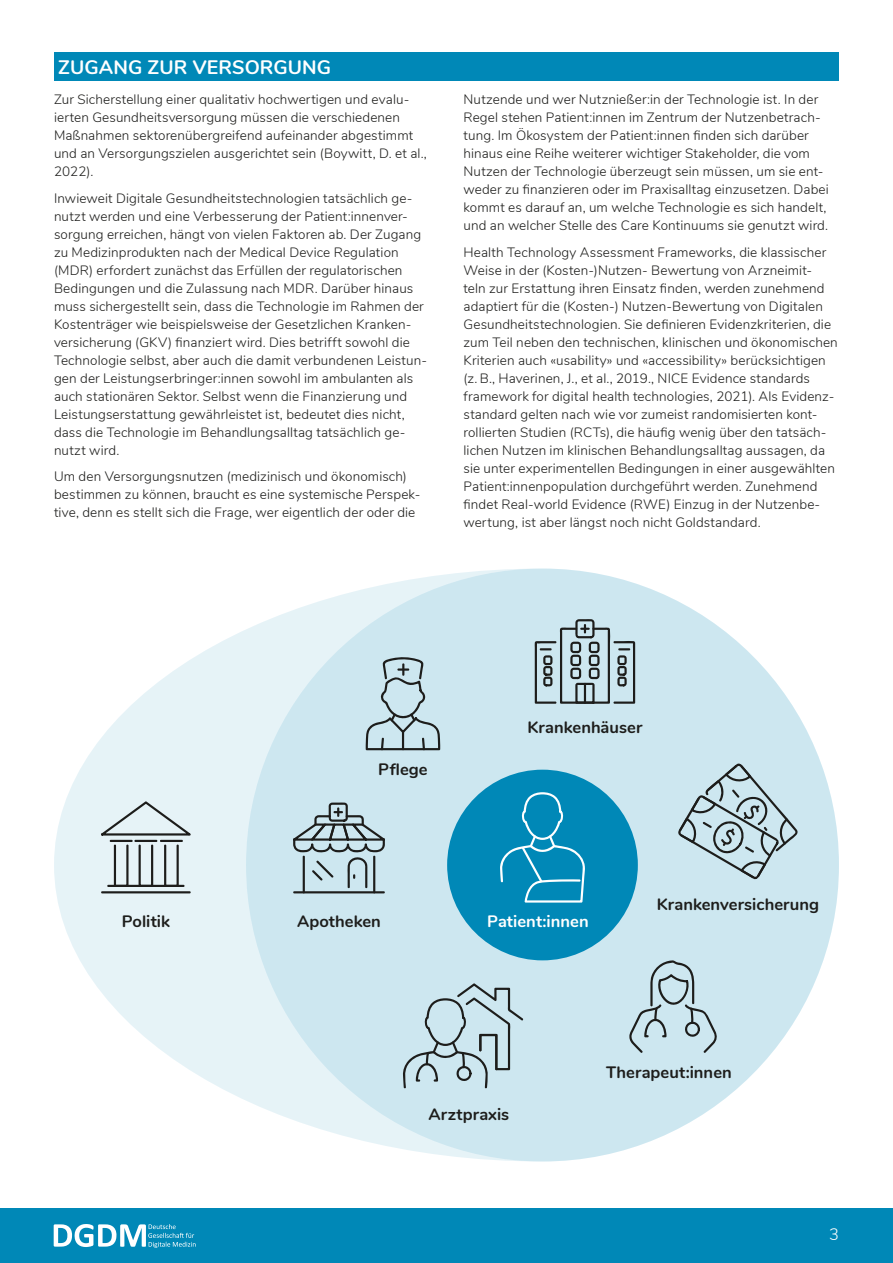
<style>
.page{position:relative;width:893px;height:1263px;background:#fff}
.page>*{position:absolute;margin:0;border:0;box-sizing:border-box;transform-origin:0 0}
.t1{font:700 19.5px "Nunito";letter-spacing:.005em;color:#fff}
.t2{font:700 16.5px "Nunito";letter-spacing:.005em;color:#1d1d1b}
.t3{font:700 16.5px "Nunito";letter-spacing:.005em;color:#fff}
.t4{font:300 16.5px "Nunito";color:#fff}
.t5{font:300 13.5px/18px "Nunito";letter-spacing:.01em;color:#1d1d1b}
</style>
<div class="page">
<svg style="left:54px;top:569px;width:471px;height:592px;fill:#e6f3f7"></svg>
<div style="left:246px;top:568px;width:593px;height:593px;background:#cde7f0;border-radius:50%"></div>
<div style="left:447px;top:770px;width:191px;height:190px;background:#0088b7;border-radius:50%"></div>
<div style="left:54px;top:52px;width:785px;height:29px;background:#0088b7"></div>
<svg style="left:535px;top:619px;width:100px;height:85px"></svg>
<svg style="left:293px;top:802px;width:92px;height:92px"></svg>
<svg style="left:629px;top:960px;width:88px;height:93px"></svg>
<svg style="left:678px;top:763px;width:120px;height:117px"></svg>
<svg style="left:100px;top:801px;width:91px;height:92px;background:#c3ced1"></svg>
<svg style="left:500px;top:792px;width:85px;height:110px"></svg>
<svg style="left:403px;top:983px;width:121px;height:106px"></svg>
<svg style="left:366px;top:657px;width:74px;height:93px"></svg>
<div style="left:0;top:1209px;width:893px;height:54px;background:#0088b7"></div>
<svg style="left:54px;top:1224px;width:142px;height:24px"></svg>
<h1 class="t1" style="left:58px;top:53px;width:274px">ZUGANG ZUR VERSORGUNG</h1>
<p class="t5" style="left:54px;top:90px;width:374px">Zur Sicherstellung einer qualitativ hochwertigen und evalu&shy;ierten Gesundheitsversorgung müssen die verschiedenen Maßnahmen sektorenübergreifend aufeinander abgestimmt und an Versorgungszielen ausgerichtet sein (Boywitt, D. et al., 2022).</p>
<p class="t5" style="left:54px;top:189px;width:375px">Inwieweit Digitale Gesundheitstechnologien tatsächlich ge&shy;nutzt werden und eine Verbesserung der Patient:innenver&shy;sorgung erreichen, hängt von vielen Faktoren ab. Der Zugang zu Medizinprodukten nach der Medical Device Regulation (MDR) erfordert zunächst das Erfüllen der regulatorischen Bedingungen und die Zulassung nach MDR. Darüber hinaus muss sichergestellt sein, dass die Technologie im Rahmen der Kostenträger wie beispielsweise der Gesetzlichen Kranken&shy;versicherung (GKV) finanziert wird. Dies betrifft sowohl die Technologie selbst, aber auch die damit verbundenen Leistun&shy;gen der Leistungserbringer:innen sowohl im ambulanten als auch stationären Sektor. Selbst wenn die Finanzierung und Leistungserstattung gewährleistet ist, bedeutet dies nicht, dass die Technologie im Behandlungsalltag tatsächlich ge&shy;nutzt wird.</p>
<p class="t5" style="left:54px;top:467px;width:368px">Um den Versorgungsnutzen (medizinisch und ökonomisch) bestimmen zu können, braucht es eine systemische Perspek&shy;tive, denn es stellt sich die Frage, wer eigentlich der oder die</p>
<p class="t5" style="left:463px;top:90px;width:367px">Nutzende und wer Nutznießer:in der Technologie ist. In der Regel stehen Patient:innen im Zentrum der Nutzenbetrach&shy;tung. Im Ökosystem der Patient:innen finden sich darüber hinaus eine Reihe weiterer wichtiger Stakeholder, die vom Nutzen der Technologie überzeugt sein müssen, um sie ent&shy;weder zu finanzieren oder im Praxisalltag einzusetzen. Dabei kommt es darauf an, um welche Technologie es sich handelt, und an welcher Stelle des Care Kontinuums sie genutzt wird.</p>
<p class="t5" style="left:463px;top:242px;width:376px">Health Technology Assessment Frameworks, die klassischer Weise in der (Kosten-)Nutzen- Bewertung von Arzneimit-<br>teln zur Erstattung ihren Einsatz finden, werden zunehmend adaptiert für die (Kosten-) Nutzen-Bewertung von Digitalen Gesundheitstechnologien. Sie definieren Evidenzkriterien, die zum Teil neben den technischen, klinischen und ökonomischen Kriterien auch «usability» und «accessibility» berücksichtigen (z. B., Haverinen, J., et al., 2019., NICE Evidence standards framework for digital health technologies, 2021). Als Evidenz&shy;standard gelten nach wie vor zumeist randomisierten kont&shy;rollierten Studien (RCTs), die häufig wenig über den tatsäch&shy;lichen Nutzen im klinischen Behandlungsalltag aussagen, da sie unter experimentellen Bedingungen in einer ausgewählten Patient:innenpopulation durchgeführt werden. Zunehmend findet Real-world Evidence (RWE) Einzug in der Nutzenbe&shy;wertung, ist aber längst noch nicht Goldstandard.</p>
<p class="t2" style="left:378px;top:757px;width:51px">Pflege</p>
<p class="t2" style="left:528px;top:715px;width:116px">Krankenhäuser</p>
<p class="t2" style="left:122px;top:908px;width:50px">Politik</p>
<p class="t2" style="left:297px;top:909px;width:85px">Apotheken</p>
<p class="t3" style="left:487px;top:909px;width:103px">Patient:innen</p>
<p class="t2" style="left:657px;top:892px;width:164px">Krankenversicherung</p>
<p class="t2" style="left:429px;top:1102px;width:82px">Arztpraxis</p>
<p class="t2" style="left:606px;top:1060px;width:127px">Therapeut:innen</p>
<p class="t4" style="left:829px;top:1222px;width:11px">3</p>
</div>
